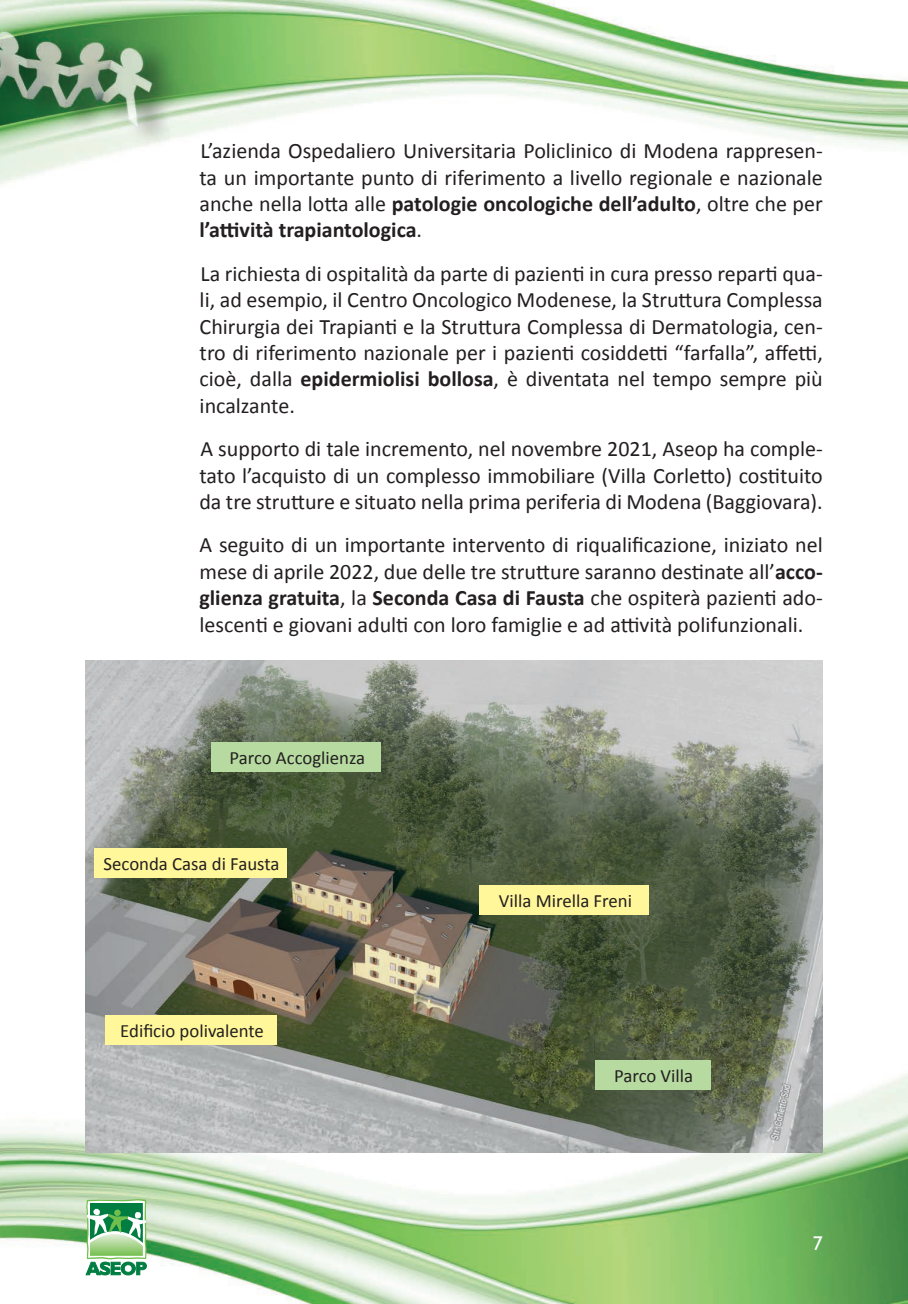
<style>
.page{position:relative;width:908px;height:1304px;background:#fff}
.page>*{position:absolute;margin:0;border:0;box-sizing:border-box;transform-origin:0 0}
.Normale__Web{font:22px/26.4px "Calibri";color:#231f20;text-align:justify}
.t1{font:20px "Gill Sans Std";color:#fff}
.Normale__Web-2{font:18.8px "Calibri";color:#231f20}
.s1{font-weight:700}
</style>
<div class="page">
<img style="left:0;top:0;width:907px;height:1304px">
<svg style="left:85px;top:1199px;width:62px;height:77px"></svg>
<img style="left:85px;top:660px;width:737px;height:492px">
<div style="left:94px;top:848px;width:192px;height:30px;background:#fff79a"></div>
<div style="left:105px;top:1016px;width:171px;height:29px;background:#fff79a"></div>
<div style="left:479px;top:885px;width:170px;height:30px;background:#fff79a"></div>
<div style="left:211px;top:742px;width:170px;height:29px;background:#b6daa0"></div>
<div style="left:594px;top:1061px;width:116px;height:29px;background:#b6daa0"></div>
<p class="Normale__Web" style="left:199px;top:137px;width:624px">L’azienda Ospedaliero Universitaria Policlinico di Modena rappresen&shy;ta un importante punto di riferimento a livello regionale e nazionale anche nella lotta alle <span class="s1">patologie oncologiche dell’adulto</span>, oltre che per <span class="s1">l’attività trapiantologica</span>.</p>
<p class="Normale__Web" style="left:199px;top:259px;width:624px">La richiesta di ospitalità da parte di pazienti in cura presso reparti qua&shy;li, ad esempio, il Centro Oncologico Modenese, la Struttura Complessa Chirurgia dei Trapianti e la Struttura Complessa di Dermatologia, cen&shy;tro di riferimento nazionale per i pazienti cosiddetti “farfalla”, affetti, cioè, dalla <span class="s1">epidermiolisi bollosa</span>, è diventata nel tempo sempre più incalzante.</p>
<p class="Normale__Web" style="left:199px;top:435px;width:624px">A supporto di tale incremento, nel novembre 2021, Aseop ha comple&shy;tato l’acquisto di un complesso immobiliare (Villa Corletto) costituito da tre strutture e situato nella prima periferia di Modena (Baggiovara).</p>
<p class="Normale__Web" style="left:199px;top:531px;width:624px">A seguito di un importante intervento di riqualificazione, iniziato nel mese di aprile 2022, due delle tre strutture saranno destinate all’<span class="s1">acco&shy;glienza gratuita</span>, la <span class="s1">Seconda Casa di Fausta</span> che ospiterà pazienti ado&shy;lescenti e giovani adulti con loro famiglie e ad attività polifunzionali.</p>
<p class="Normale__Web-2" style="left:229px;top:746px;width:137px">Parco Accoglienza</p>
<p class="Normale__Web-2" style="left:104px;top:852px;width:177px">Seconda Casa di Fausta</p>
<p class="Normale__Web-2" style="left:120px;top:1019px;width:145px">Edificio polivalente</p>
<p class="Normale__Web-2" style="left:498px;top:889px;width:134px">Villa Mirella Freni</p>
<p class="Normale__Web-2" style="left:614px;top:1064px;width:80px">Parco Villa</p>
<p class="t1" style="left:812px;top:1231px;width:11px">7</p>
</div>
